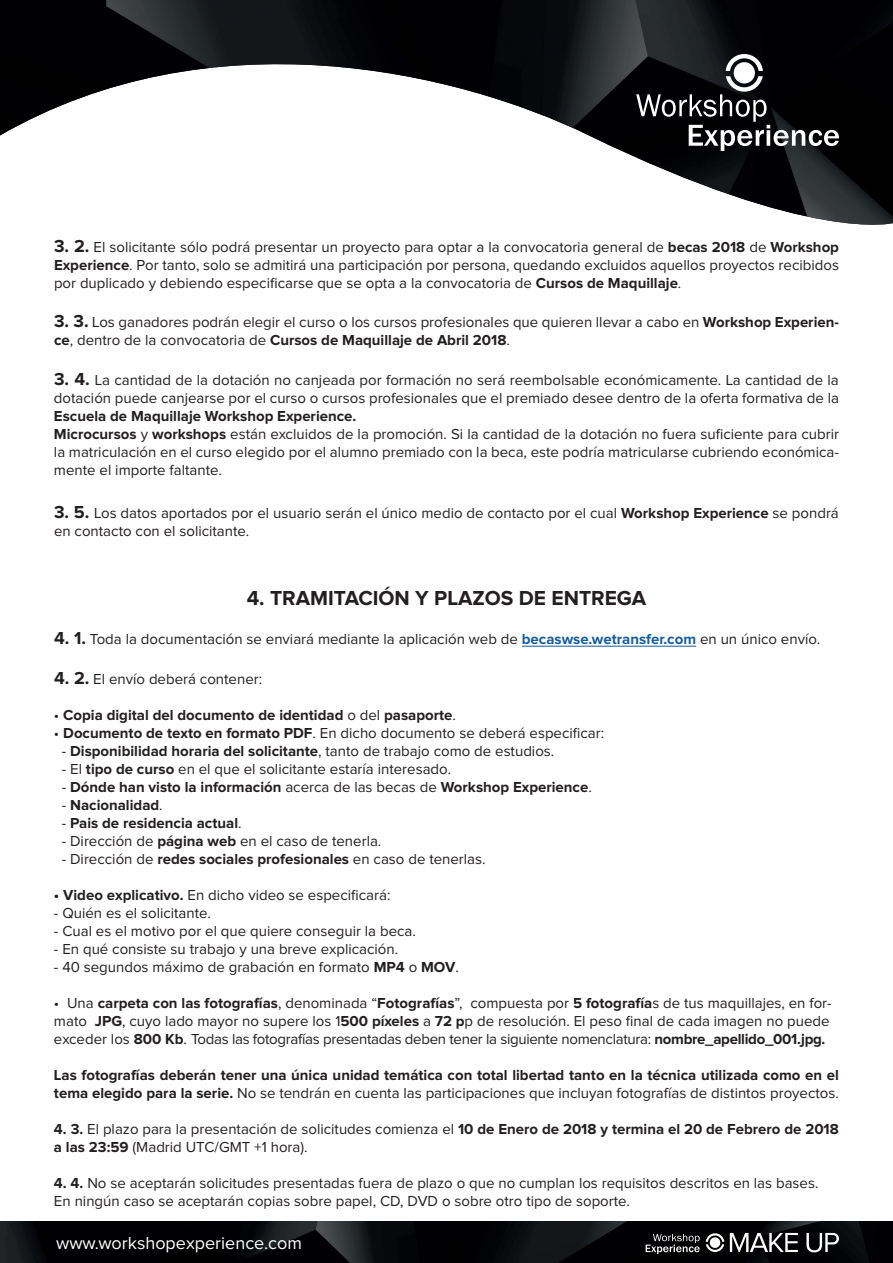
<style>
.page{position:relative;width:893px;height:1263px;background:#fff}
.page>*{position:absolute;margin:0;border:0;box-sizing:border-box;transform-origin:0 0}
.t1{font:700 21px "Proxima Nova";color:#231f20}
.t2{font:18px "Proxima Nova";color:#fff}
.t3{font:15px/18px "Proxima Nova";color:#231f20}
.t4{font:700 15px/18px "Proxima Nova";color:#231f20}
.s1{font-weight:700;font-size:18px}
.s2{font-weight:700}
.s3{font-weight:700;color:#175d9e}
.s4{font-weight:400}
</style>
<div class="page">
<hr style="left:522px;top:646px;width:174px;height:1px;background:#175d9e">
<img style="left:0;top:0;width:893px;height:225px">
<svg style="left:636px;top:54px;width:203px;height:97px;background:#29292b"></svg>
<img style="left:0;top:1221px;width:893px;height:42px">
<svg style="left:646px;top:1234px;width:54px;height:20px"></svg>
<svg style="left:706px;top:1233px;width:18px;height:19px"></svg>
<svg style="left:730px;top:1233px;width:68px;height:19px"></svg>
<svg style="left:806px;top:1233px;width:33px;height:19px"></svg>
<p class="t3" style="left:54px;top:238px;width:786px;text-align:justify"><span class="s1">3. 2.</span> El solicitante sólo podrá presentar un proyecto para optar a la convocatoria general de <span class="s2">becas 2018</span> de <span class="s2">Workshop Experience</span>. Por tanto, solo se admitirá una participación por persona, quedando excluidos aquellos proyectos recibidos por duplicado y debiendo especificarse que se opta a la convocatoria de <span class="s2">Cursos de Maquillaje</span>.</p>
<p class="t3" style="left:54px;top:314px;width:786px"><span class="s1">3. 3.</span> Los ganadores podrán elegir el curso o los cursos profesionales que quieren llevar a cabo en <span class="s2">Workshop Experien&shy;ce</span>, dentro de la convocatoria de <span class="s2">Cursos de Maquillaje de Abril 2018</span>.</p>
<p class="t3" style="left:54px;top:372px;width:786px"><span class="s1">3. 4.</span> La cantidad de la dotación no canjeada por formación no será reembolsable económicamente. La cantidad de la dotación puede canjearse por el curso o cursos profesionales que el premiado desee dentro de la oferta formativa de la</p>
<p class="t3" style="left:54px;top:408px;width:786px"><span class="s2">Escuela de Maquillaje Workshop Experience.<br>Microcursos</span> y <span class="s2">workshops</span> están excluidos de la promoción. Si la cantidad de la dotación no fuera suficiente para cubrir la matriculación en el curso elegido por el alumno premiado con la beca, este podría matricularse cubriendo económica&shy;mente el importe faltante.</p>
<p class="t3" style="left:54px;top:505px;width:786px"><span class="s1">3. 5.</span> Los datos aportados por el usuario serán el único medio de contacto por el cual <span class="s2">Workshop Experience</span> se pondrá en contacto con el solicitante.</p>
<h1 class="t1" style="left:247px;top:588px;width:401px">4. TRAMITACIÓN Y PLAZOS DE ENTREGA</h1>
<p class="t3" style="left:54px;top:631px;width:768px"><span class="s1">4. 1.</span> Toda la documentación se enviará mediante la aplicación web de <span class="s3">becaswse.wetransfer.com</span> en un único envío.</p>
<p class="t3" style="left:54px;top:670px;width:210px"><span class="s1">4. 2.</span> El envío deberá contener:</p>
<p class="t4" style="left:54px;top:706px;width:403px"><span class="s4">•</span> Copia digital del documento de identidad <span class="s4">o del</span> pasaporte<span class="s4">.</span></p>
<p class="t3" style="left:54px;top:724px;width:552px">• <span class="s2">Documento de texto en formato PDF</span>. En dicho documento se deberá especificar:</p>
<p class="t4" style="left:62px;top:742px;width:494px"><span class="s4">-</span> Disponibilidad horaria del solicitante<span class="s4">, tanto de trabajo como de estudios.</span></p>
<p class="t3" style="left:62px;top:760px;width:391px">- El <span class="s2">tipo de curso</span> en el que el solicitante estaría interesado.</p>
<p class="t4" style="left:62px;top:778px;width:532px"><span class="s4">-</span> Dónde han visto la información <span class="s4">acerca de las becas de</span> Workshop Experience<span class="s4">.</span></p>
<p class="t4" style="left:62px;top:796px;width:102px"><span class="s4">-</span> Nacionalidad<span class="s4">.</span></p>
<p class="t4" style="left:62px;top:814px;width:181px"><span class="s4">-</span> Pais de residencia actual<span class="s4">.</span></p>
<p class="t3" style="left:62px;top:832px;width:321px">- Dirección de <span class="s2">página web</span> en el caso de tenerla.</p>
<p class="t3" style="left:62px;top:850px;width:425px">- Dirección de <span class="s2">redes sociales profesionales</span> en caso de tenerlas.</p>
<p class="t3" style="left:54px;top:886px;width:338px"><span class="s2">• Video explicativo.</span> En dicho video se especificará:</p>
<p class="t3" style="left:54px;top:904px;width:159px">- Quién es el solicitante.</p>
<p class="t3" style="left:54px;top:922px;width:363px">- Cual es el motivo por el que quiere conseguir la beca.</p>
<p class="t3" style="left:54px;top:940px;width:346px">- En qué consiste su trabajo y una breve explicación.</p>
<p class="t3" style="left:54px;top:958px;width:406px">- 40 segundos máximo de grabación en formato <span class="s2">MP4</span> o <span class="s2">MOV</span>.</p>
<p class="t3" style="left:54px;top:994px;width:779px">• Una <span class="s2">carpeta con las fotografías</span>, denominada “<span class="s2">Fotografías</span>”, compuesta por <span class="s2">5 fotografía</span>s de tus maquillajes, en for&shy;mato <span class="s2">JPG</span>, cuyo lado mayor no supere los 1<span class="s2">500 píxeles</span> a <span class="s2">72 p</span>p de resolución. El peso final de cada imagen no puede exceder los <span class="s2">800 Kb</span>. Todas las fotografías presentadas deben tener la siguiente nomenclatura: <span class="s2">nombre_apellido_001.jpg.</span></p>
<p class="t4" style="left:54px;top:1066px;width:786px">Las fotografías deberán tener una única unidad temática con total libertad tanto en la técnica utilizada como en el tema elegido para la serie. <span class="s4">No se tendrán en cuenta las participaciones que incluyan fotografías de distintos proyectos.</span></p>
<p class="t3" style="left:54px;top:1120px;width:786px"><span class="s2">4. 3.</span> El plazo para la presentación de solicitudes comienza el <span class="s2">10 de Enero de 2018 y termina el 20 de Febrero de 2018 a las 23:59</span> (Madrid UTC/GMT +1 hora).</p>
<p class="t3" style="left:54px;top:1174px;width:766px"><span class="s2">4. 4.</span> No se aceptarán solicitudes presentadas fuera de plazo o que no cumplan los requisitos descritos en las bases.<br>En ningún caso se aceptarán copias sobre papel, CD, DVD o sobre otro tipo de soporte.</p>
<p class="t2" style="left:56px;top:1234px;width:247px">www.workshopexperience.com</p>
</div>
